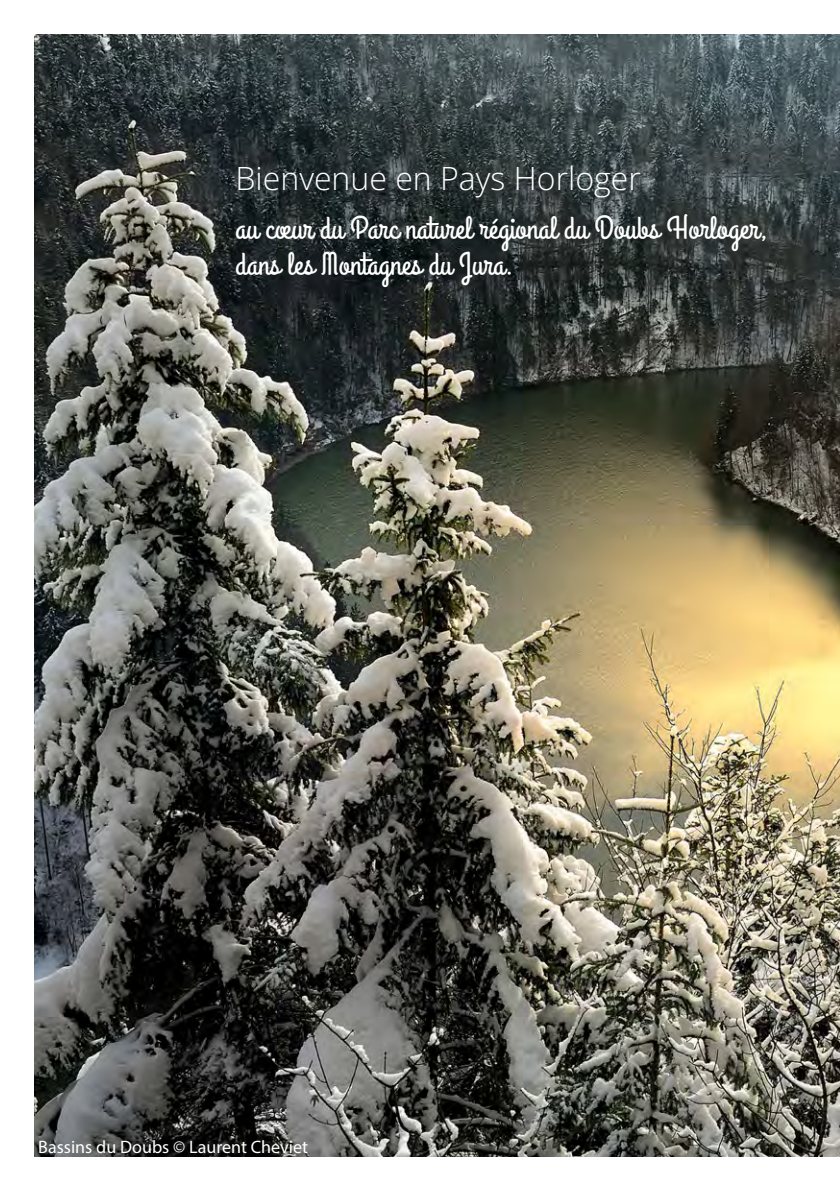
<style>
.page{position:relative;width:840px;height:1191px;background:#fff}
.page>*{position:absolute;margin:0;border:0;box-sizing:border-box;transform-origin:0 0}
.t1{font:32px/36px "Grand Hotel";color:#fff}
.t2{font:300 32px "Open Sans";color:#fff}
.t3{font:18px "Myriad Pro";color:#fff}
</style>
<div class="page">
<img style="left:34px;top:34px;width:805px;height:1123px">
<p class="t2" style="left:235px;top:157px;width:406px">Bienvenue en Pays Horloger</p>
<p class="t1" style="left:235px;top:211px;width:533px">au cœur du Parc naturel régional du Doubs Horloger, dans les Montagnes du Jura.</p>
<p class="t3" style="left:38px;top:1135px;width:271px">Bassins du Doubs © Laurent Cheviet</p>
</div>
